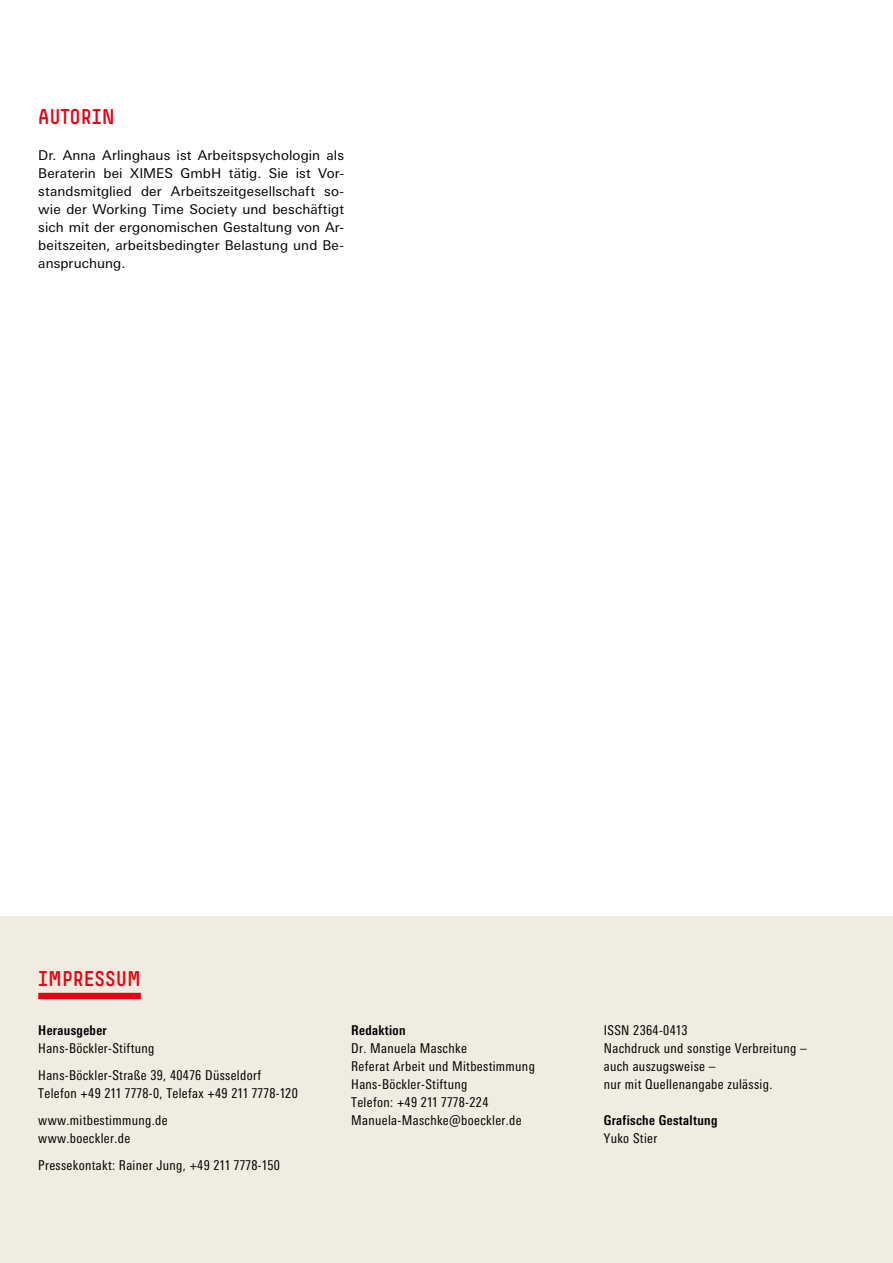
<style>
.page{position:relative;width:893px;height:1263px;background:#fff}
.page>*{position:absolute;margin:0;border:0;box-sizing:border-box;transform-origin:0 0}
.Headline_Rubriken_mi{font:21px "Simple HBS";color:#e30513}
.Headline_1___Inhalt{font:21px "Simple HBS";color:#e30513}
.Impressum{font:condensed 13.5px "Univers Next Pro";letter-spacing:.025em;color:#000}
.Copytext_ohne_Einzug{font:13.5px/18px "Univers Next Pro";letter-spacing:.005em;color:#000;text-align:justify}
.Impressum-2{font:700 condensed 13.5px "Univers Next Pro";letter-spacing:.025em;color:#000}
</style>
<div class="page">
<div style="left:1px;top:916px;width:892px;height:347px;background:#efede1"></div>
<div style="left:38px;top:993px;width:103px;height:6px;background:#e30513"></div>
<p class="Headline_1___Inhalt" style="left:38px;top:105px;width:78px">AUTORIN</p>
<p class="Copytext_ohne_Einzug" style="left:38px;top:147px;width:307px">Dr. Anna Arlinghaus ist Arbeitspsychologin als Beraterin bei XIMES GmbH tätig. Sie ist Vor&shy;standsmitglied der Arbeitszeitgesellschaft so&shy;wie der Working Time Society und beschäftigt sich mit der ergonomischen Gestaltung von Ar&shy;beitszeiten, arbeitsbedingter Belastung und Be&shy;anspruchung.</p>
<p class="Headline_Rubriken_mi" style="left:38px;top:967px;width:104px">IMPRESSUM</p>
<p class="Impressum-2" style="left:38px;top:1022px;width:70px">Herausgeber</p>
<p class="Impressum" style="left:38px;top:1040px;width:118px">Hans-Böckler-Stiftung</p>
<p class="Impressum" style="left:38px;top:1067px;width:224px">Hans-Böckler-Straße 39, 40476 Düsseldorf</p>
<p class="Impressum" style="left:38px;top:1085px;width:261px">Telefon +49 211 7778-0, Telefax +49 211 7778-120</p>
<p class="Impressum" style="left:38px;top:1112px;width:131px">www.mitbestimmung.de</p>
<p class="Impressum" style="left:38px;top:1130px;width:93px">www.boeckler.de</p>
<p class="Impressum" style="left:38px;top:1157px;width:243px">Pressekontakt: Rainer Jung, +49 211 7778-150</p>
<p class="Impressum-2" style="left:351px;top:1022px;width:56px">Redaktion</p>
<p class="Impressum" style="left:351px;top:1040px;width:117px">Dr. Manuela Maschke</p>
<p class="Impressum" style="left:351px;top:1058px;width:185px">Referat Arbeit und Mitbestimmung</p>
<p class="Impressum" style="left:351px;top:1076px;width:118px">Hans-Böckler-Stiftung</p>
<p class="Impressum" style="left:351px;top:1094px;width:139px">Telefon: +49 211 7778-224</p>
<p class="Impressum" style="left:351px;top:1112px;width:172px">Manuela-Maschke@boeckler.de</p>
<p class="Impressum" style="left:604px;top:1022px;width:85px">ISSN 2364-0413</p>
<p class="Impressum" style="left:604px;top:1040px;width:205px">Nachdruck und sonstige Verbreitung –</p>
<p class="Impressum" style="left:604px;top:1058px;width:113px">auch auszugsweise –</p>
<p class="Impressum" style="left:604px;top:1076px;width:170px">nur mit Quellenangabe zulässig.</p>
<p class="Impressum-2" style="left:604px;top:1112px;width:115px">Grafische Gestaltung</p>
<p class="Impressum" style="left:604px;top:1130px;width:55px">Yuko Stier</p>
</div>
